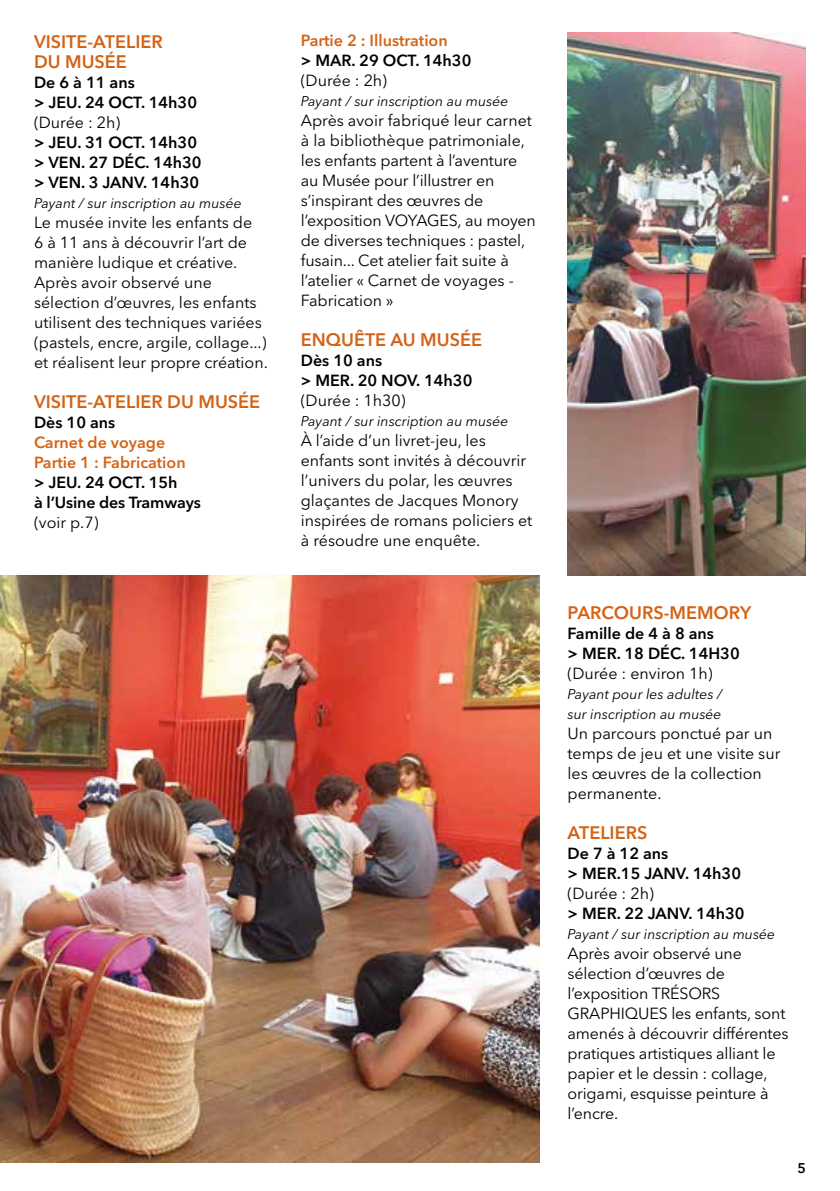
<style>
.page{position:relative;width:840px;height:1191px;background:#fff}
.page>*{position:absolute;margin:0;border:0;box-sizing:border-box;transform-origin:0 0}
.t1{font:600 18px/20px "Avenir Next LT Pro";color:#d46316}
.t2{font:16px/20px "Avenir Next LT Pro";color:#000}
.t3{font:600 16px/20px "Avenir Next LT Pro";color:#000}
.t4{font:600 16px/20px "Avenir Next LT Pro";color:#d46316}
.t5{font:italic 14px/20px "Avenir Next LT Pro";color:#000}
.t6{font:600 14px "Avenir Next LT Pro";color:#000}
</style>
<div class="page">
<img style="left:0;top:575px;width:539px;height:587px">
<img style="left:567px;top:33px;width:238px;height:542px">
<p class="t1" style="left:34px;top:31px;width:130px">VISITE-ATELIER<br>DU MUSÉE</p>
<p class="t3" style="left:34px;top:72px;width:164px">De 6 à 11 ans<br>&gt; JEU. 24 OCT. 14h30</p>
<p class="t2" style="left:34px;top:112px;width:88px">(Durée : 2h)</p>
<p class="t3" style="left:34px;top:132px;width:169px">&gt; JEU. 31 OCT. 14h30 &gt; VEN. 27 DÉC. 14h30 &gt; VEN. 3 JANV. 14h30</p>
<p class="t5" style="left:34px;top:193px;width:209px">Payant / sur inscription au musée</p>
<p class="t2" style="left:34px;top:212px;width:235px">Le musée invite les enfants de<br>6 à 11 ans à découvrir l’art de manière ludique et créative.<br>Après avoir observé une sélection d’œuvres, les enfants utilisent des techniques variées (pastels, encre, argile, collage...) et réalisent leur propre création.</p>
<p class="t1" style="left:34px;top:391px;width:227px">VISITE-ATELIER DU MUSÉE</p>
<p class="t3" style="left:34px;top:412px;width:83px">Dès 10 ans</p>
<p class="t4" style="left:34px;top:432px;width:153px">Carnet de voyage<br>Partie 1 : Fabrication</p>
<p class="t3" style="left:34px;top:472px;width:168px">&gt; JEU. 24 OCT. 15h<br>à l’Usine des Tramways</p>
<p class="t2" style="left:34px;top:512px;width:66px">(voir p.7)</p>
<p class="t4" style="left:300px;top:30px;width:148px">Partie 2 : Illustration</p>
<p class="t3" style="left:300px;top:50px;width:172px">&gt; MAR. 29 OCT. 14h30</p>
<p class="t2" style="left:300px;top:71px;width:88px">(Durée : 2h)</p>
<p class="t5" style="left:300px;top:91px;width:209px">Payant / sur inscription au musée</p>
<p class="t2" style="left:300px;top:111px;width:236px">Après avoir fabriqué leur carnet à la bibliothèque patrimoniale, les enfants partent à l’aventure au Musée pour l’illustrer en s’inspirant des œuvres de l’exposition VOYAGES, au moyen de diverses techniques : pastel, fusain... Cet atelier fait suite à l’atelier « Carnet de voyages -<br>Fabrication »</p>
<p class="t1" style="left:300px;top:330px;width:183px">ENQUÊTE AU MUSÉE</p>
<p class="t3" style="left:300px;top:350px;width:173px">Dès 10 ans<br>&gt; MER. 20 NOV. 14h30</p>
<p class="t2" style="left:300px;top:391px;width:106px">(Durée : 1h30)</p>
<p class="t5" style="left:300px;top:411px;width:209px">Payant / sur inscription au musée</p>
<p class="t2" style="left:300px;top:431px;width:233px">À l’aide d’un livret-jeu, les enfants sont invités à découvrir l’univers du polar, les œuvres glaçantes de Jacques Monory inspirées de romans policiers et à résoudre une enquête.</p>
<p class="t1" style="left:567px;top:602px;width:185px">PARCOURS-MEMORY</p>
<p class="t3" style="left:567px;top:623px;width:174px">Famille de 4 à 8 ans<br>&gt; MER. 18 DÉC. 14H30</p>
<p class="t2" style="left:567px;top:663px;width:146px">(Durée : environ 1h)</p>
<p class="t5" style="left:567px;top:684px;width:156px">Payant pour les adultes / sur inscription au musée</p>
<p class="t2" style="left:567px;top:723px;width:214px">Un parcours ponctué par un temps de jeu et une visite sur les œuvres de la collection permanente.</p>
<p class="t1" style="left:567px;top:822px;width:81px">ATELIERS</p>
<p class="t3" style="left:567px;top:843px;width:175px">De 7 à 12 ans<br>&gt; MER.15 JANV. 14h30</p>
<p class="t2" style="left:567px;top:883px;width:88px">(Durée : 2h)</p>
<p class="t3" style="left:567px;top:903px;width:178px">&gt; MER. 22 JANV. 14h30</p>
<p class="t5" style="left:567px;top:924px;width:209px">Payant / sur inscription au musée</p>
<p class="t2" style="left:567px;top:943px;width:222px">Après avoir observé une sélection d’œuvres de l’exposition TRÉSORS<br>GRAPHIQUES les enfants, sont amenés à découvrir différentes pratiques artistiques alliant le papier et le dessin : collage, origami, esquisse peinture à l’encre.</p>
<p class="t6" style="left:796px;top:1159px;width:10px">5</p>
</div>
